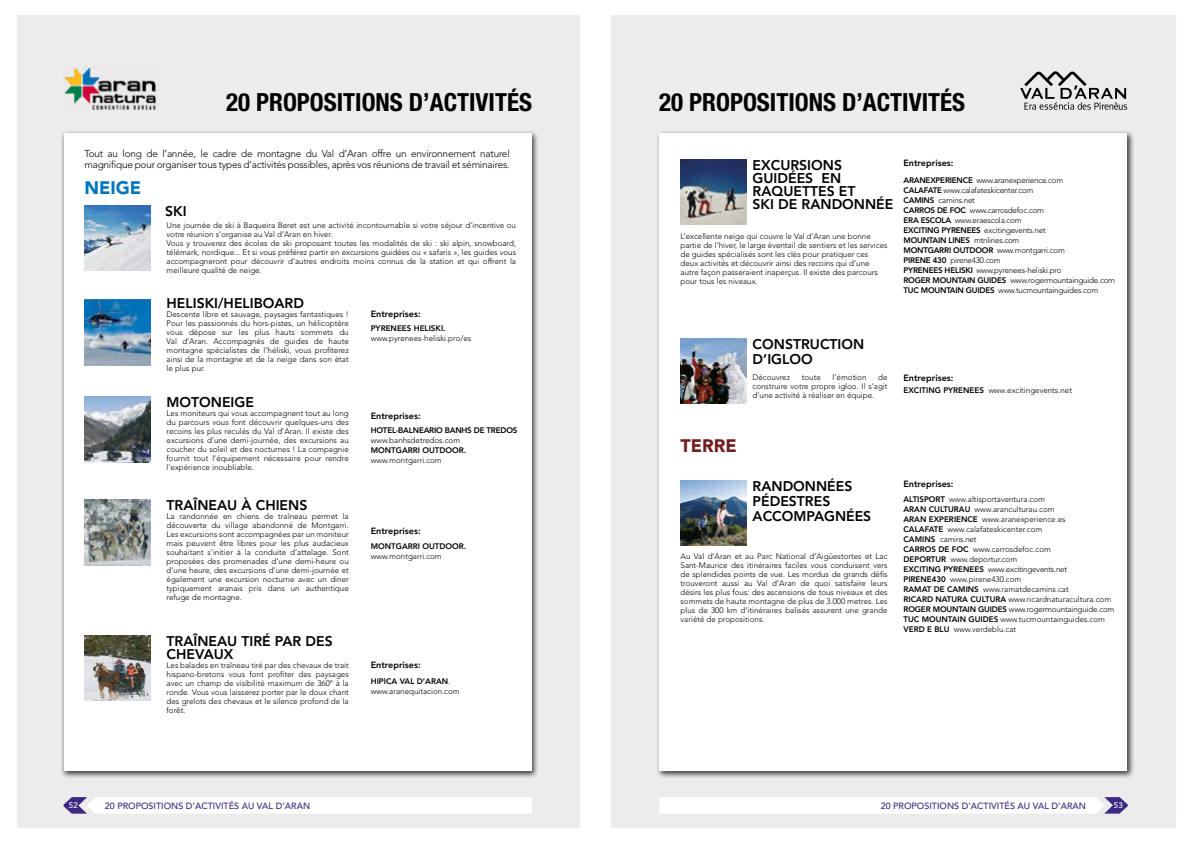
<style>
.page{position:relative;width:1191px;height:842px;background:#fff}
.page>*{position:absolute;margin:0;border:0;box-sizing:border-box;transform-origin:0 0}
.t1{font:700 condensed 25px "Helvetica Neue LT Std";color:#000}
.t2{font:900 18px "Avenir LT Std";color:#0075bf}
.t3{font:900 18px "Avenir LT Std";color:#731e1e}
.t4{font:800 14px/13px "Avenir LT Std";color:#000}
.t5{font:300 10px/11px "Avenir LT Std";letter-spacing:-.02em;color:#000}
.t6{font:800 9px "Avenir LT Std";color:#000}
.t7{font:500 9px "Avenir LT Std";color:#3d2783}
.t8{font:300 8px/9px "Avenir LT Std";color:#000;text-align:justify}
.t9{font:300 8px/10px "Avenir LT Std";letter-spacing:-.025em;color:#000}
.t10{font:800 8px "Avenir LT Std";color:#000}
.t11{font:800 8px "Avenir LT Std";letter-spacing:-.025em;color:#000}
.t12{font:500 8px "Avenir LT Std";color:#fff}
.s1{font-weight:800}
</style>
<div class="page">
<div style="left:17px;top:16px;width:562px;height:812px;background:#edebeb"></div>
<div style="left:611px;top:16px;width:564px;height:812px;background:#edebeb"></div>
<svg style="left:1020px;top:71px;width:107px;height:39px"></svg>
<img style="left:64px;top:67px;width:92px;height:44px">
<div style="left:61px;top:130px;width:478px;height:648px;background:#000;opacity:.75"></div>
<div style="left:64px;top:133px;width:467px;height:638px;background:#fff"></div>
<div style="left:656px;top:130px;width:478px;height:648px;background:#000;opacity:.75"></div>
<div style="left:659px;top:133px;width:468px;height:638px;background:#fff"></div>
<div style="left:63px;top:797px;width:469px;height:17px;background:#fff"></div>
<div style="left:659px;top:797px;width:469px;height:17px;background:#fff"></div>
<img style="left:85px;top:205px;width:65px;height:66px">
<img style="left:680px;top:160px;width:66px;height:65px">
<img style="left:680px;top:338px;width:66px;height:66px">
<img style="left:680px;top:480px;width:66px;height:66px">
<img style="left:85px;top:300px;width:65px;height:65px">
<img style="left:85px;top:397px;width:65px;height:65px">
<img style="left:85px;top:500px;width:65px;height:65px">
<img style="left:85px;top:635px;width:65px;height:65px">
<h1 class="t1" style="left:226px;top:87px;width:307px">20 PROPOSITIONS D’ACTIVITÉS</h1>
<p class="t5" style="left:84px;top:148px;width:427px">Tout au long de l’année, le cadre de montagne du Val d’Aran offre un environnement naturel magnifique pour organiser tous types d’activités possibles, après vos réunions de travail et séminaires.</p>
<h2 class="t2" style="left:84px;top:177px;width:58px">NEIGE</h2>
<h3 class="t4" style="left:165px;top:204px;width:23px">SKI</h3>
<p class="t8" style="left:167px;top:221px;width:351px;text-align:left">Une journée de ski à Baqueira Beret est une activité incontournable si votre séjour d’incentive ou votre réunion s’organise au Val d’Aran en hiver.<br>Vous y trouverez des écoles de ski proposant toutes les modalités de ski : ski alpin, snowboard, télémark, nordique... Et si vous préférez partir en excursions guidées ou « safaris », les guides vous accompagneront pour découvrir d’autres endroits moins connus de la station et qui offrent la meilleure qualité de neige.</p>
<h3 class="t4" style="left:167px;top:297px;width:139px">HELISKI/HELIBOARD</h3>
<p class="t8" style="left:167px;top:310px;width:184px">Descente libre et sauvage, paysages fantastiques !<br>Pour les passionnés du hors-pistes, un hélicoptère vous dépose sur les plus hauts sommets du Val d’Aran. Accompagnés de guides de haute montagne spécialistes de l’héliski, vous profiterez ainsi de la montagne et de la neige dans son état le plus pur.</p>
<h3 class="t4" style="left:167px;top:396px;width:89px">MOTONEIGE</h3>
<p class="t8" style="left:167px;top:409px;width:184px">Les moniteurs qui vous accompagnent tout au long du parcours vous font découvrir quelques-uns des recoins les plus reculés du Val d’Aran. Il existe des excursions d’une demi-journée, des excursions au coucher du soleil et des nocturnes ! La compagnie fournit tout l’équipement nécessaire pour rendre l’expérience inoubliable.</p>
<h3 class="t4" style="left:167px;top:499px;width:142px">TRAÎNEAU À CHIENS</h3>
<p class="t8" style="left:167px;top:512px;width:184px">La randonnée en chiens de traîneau permet la découverte du village abandonné de Montgarri.<br>Les excursions sont accompagnées par un moniteur mais peuvent être libres pour les plus audacieux souhaitant s’initier à la conduite d’attelage. Sont proposées des promenades d’une demi-heure ou d’une heure, des excursions d’une demi-journée et également une excursion nocturne avec un diner typiquement aranais pris dans un authentique refuge de montagne.</p>
<h3 class="t4" style="left:167px;top:634px;width:168px">TRAÎNEAU TIRÉ PAR DES<br>CHEVAUX</h3>
<p class="t8" style="left:167px;top:660px;width:184px">Les balades en traîneau tiré par des chevaux de trait hispano-bretons vous font profiter des paysages avec un champ de visibilité maximum de 360º à la ronde. Vous vous laisserez porter par le doux chant des grelots des chevaux et le silence profond de la forêt.</p>
<p class="t6" style="left:371px;top:309px;width:52px">Entreprises:</p>
<p class="t10" style="left:371px;top:323px;width:76px">PYRENEES HELISKI.</p>
<p class="t8" style="left:371px;top:334px;width:102px">www.pyrenees-heliski.pro/es</p>
<p class="t6" style="left:371px;top:411px;width:52px">Entreprises:</p>
<p class="t11" style="left:371px;top:425px;width:148px">HOTEL-BALNEARIO BANHS DE TREDOS</p>
<p class="t8" style="left:371px;top:436px;width:91px">www.banhsdetredos.com</p>
<p class="t10" style="left:371px;top:445px;width:97px">MONTGARRI OUTDOOR.</p>
<p class="t8" style="left:371px;top:456px;width:73px">www.montgarri.com</p>
<p class="t6" style="left:371px;top:526px;width:52px">Entreprises:</p>
<p class="t10" style="left:371px;top:541px;width:97px">MONTGARRI OUTDOOR.</p>
<p class="t8" style="left:371px;top:551px;width:73px">www.montgarri.com</p>
<p class="t6" style="left:371px;top:659px;width:52px">Entreprises:</p>
<p class="t8" style="left:371px;top:676px;width:90px;line-height:10px"><span class="s1">HIPICA VAL D’ARAN</span>. www.aranequitacion.com</p>
<h1 class="t1" style="left:659px;top:87px;width:307px">20 PROPOSITIONS D’ACTIVITÉS</h1>
<h3 class="t4" style="left:752px;top:159px;width:142px">EXCURSIONS<br>GUIDÉES EN<br>RAQUETTES ET<br>SKI DE RANDONNÉE</h3>
<p class="t8" style="left:680px;top:231px;width:208px;text-align:left">L’excellente neige qui couvre le Val d’Aran une bonne partie de l’hiver, le large éventail de sentiers et les services de guides spécialisés sont les clés pour pratiquer ces deux activités et découvrir ainsi des recoins qui d’une autre façon passeraient inaperçus. Il existe des parcours pour tous les niveaux.</p>
<p class="t6" style="left:903px;top:158px;width:52px">Entreprises:</p>
<p class="t9" style="left:903px;top:175px;width:213px"><span class="s1">ARANEXPERIENCE</span> www.aranexperience.com<br><span class="s1">CALAFATE</span> www.calafateskicenter.com<br><span class="s1">CAMINS</span> camins.net<br><span class="s1">CARROS DE FOC</span> www.carrosdefoc.com<br><span class="s1">ERA ESCOLA</span> www.eraescola.com<br><span class="s1">EXCITING PYRENEES</span> excitingevents.net<br><span class="s1">MOUNTAIN LINES</span> mtnlines.com<br><span class="s1">MONTGARRI OUTDOOR</span> www.montgarri.com<br><span class="s1">PIRENE 430</span> pirene430.com<br><span class="s1">PYRENEES HELISKI</span> www.pyrenees-heliski.pro<br><span class="s1">ROGER MOUNTAIN GUIDES</span> www.rogermountainguide.com <span class="s1">TUC MOUNTAIN GUIDES</span> www.tucmountainguides.com</p>
<h3 class="t4" style="left:752px;top:337px;width:113px;line-height:15px">CONSTRUCTION<br>D’IGLOO</h3>
<h2 class="t3" style="left:680px;top:435px;width:58px">TERRE</h2>
<p class="t8" style="left:752px;top:373px;width:136px;text-indent:126px">de construire votre propre igloo. Il s’agit d’une activité à réaliser en équipe.</p>
<p class="t8" style="left:752px;top:373px;width:39px">Découvrez</p>
<p class="t8" style="left:802px;top:373px;width:20px">toute</p>
<p class="t8" style="left:832px;top:373px;width:35px">l’émotion</p>
<h3 class="t4" style="left:752px;top:479px;width:120px;line-height:15px">RANDONNÉES<br>PÉDESTRES<br>ACCOMPAGNÉES</h3>
<p class="t8" style="left:680px;top:552px;width:208px">Au Val d’Aran et au Parc National d’Aigüestortes et Lac Sant-Maurice des itinéraires faciles vous conduisent vers de splendides points de vue. Les mordus de grands défis trouveront aussi au Val d’Aran de quoi satisfaire leurs désirs les plus fous: des ascensions de tous niveaux et des sommets de haute montagne de plus de 3.000 metres. Les plus de 300 km d’itinéraires balisés assurent une grande variété de propositions.</p>
<p class="t6" style="left:903px;top:372px;width:52px">Entreprises:</p>
<p class="t8" style="left:903px;top:386px;width:170px"><span class="s1">EXCITING PYRENEES</span> www.excitingevents.net</p>
<p class="t6" style="left:903px;top:479px;width:52px">Entreprises:</p>
<p class="t8" style="left:903px;top:495px;width:212px;line-height:10px;text-align:left"><span class="s1">ALTISPORT</span> www.altisportaventura.com<br><span class="s1">ARAN CULTURAU</span> www.aranculturau.com<br><span class="s1">ARAN EXPERIENCE</span> www.aranexperience.es<br><span class="s1">CALAFATE</span> www.calafateskicenter.com<br><span class="s1">CAMINS</span> camins.net<br><span class="s1">CARROS DE FOC</span> www.carrosdefoc.com<br><span class="s1">DEPORTUR</span> www.deportur.com<br><span class="s1">EXCITING PYRENEES</span> www.excitingevents.net<br><span class="s1">PIRENE430</span> www.pirene430.com<br><span class="s1">RAMAT DE CAMINS</span> www.ramatdecamins.cat<br><span class="s1">RICARD NATURA CULTURA</span> www.ricardnaturacultura.com <span class="s1">ROGER MOUNTAIN GUIDES</span> www.rogermountainguide.com <span class="s1">TUC MOUNTAIN GUIDES</span> www.tucmountainguides.com <span class="s1">VERD E BLU</span> www.verdeblu.cat</p>
<p class="t12" style="left:69px;top:801px;width:10px">52</p>
<p class="t7" style="left:105px;top:800px;width:207px">20 PROPOSITIONS D’ACTIVITÉS AU VAL D’ARAN</p>
<p class="t7" style="left:880px;top:800px;width:207px">20 PROPOSITIONS D’ACTIVITÉS AU VAL D’ARAN</p>
<p class="t12" style="left:1113px;top:801px;width:10px">53</p>
</div>
